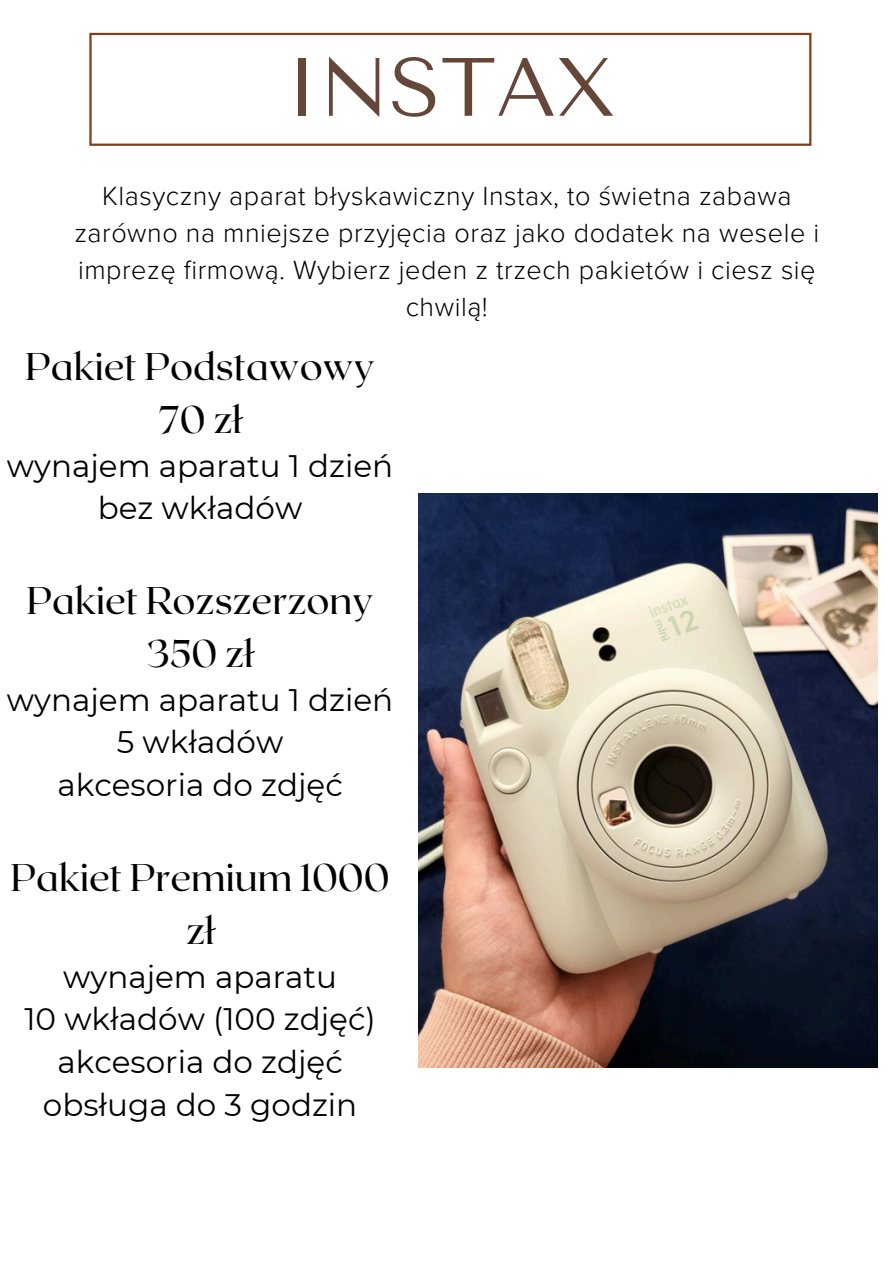
<style>
.page{position:relative;width:894px;height:1264px;background:#fff}
.page>*{position:absolute;margin:0;border:0;box-sizing:border-box;transform-origin:0 0}
.t1{font:82.5px "Tenor Sans";color:#644739}
.t2{font:38.55px/52.8px "Roxborough CF";color:#000;text-align:center}
.t3{font:31.05px/42.8px "Montserrat";color:#000;text-align:center}
.t4{font:300 27px "Proxima Nova";letter-spacing:.02em;color:#000}
</style>
<div class="page">
<hr style="left:89px;top:35px;width:3px;height:109px;background:#7e3f1d">
<hr style="left:809px;top:35px;width:2px;height:109px;background:#7e3f1d">
<hr style="left:89px;top:33px;width:722px;height:2px;background:#7e3f1d">
<hr style="left:89px;top:144px;width:722px;height:2px;background:#7e3f1d">
<img style="left:418px;top:493px;width:459px;height:574px">
<h1 class="t1" style="left:285px;top:40px;width:332px">INSTAX</h1>
<h3 class="t4" style="left:102px;top:180px;width:690px">Klasyczny aparat błyskawiczny Instax, to świetna zabawa</h3>
<h2 class="t4" style="left:74px;top:217px;width:746px">zarówno na mniejsze przyjęcia oraz jako dodatek na wesele i</h2>
<h2 class="t4" style="left:78px;top:254px;width:738px">imprezę firmową. Wybierz jeden z trzech pakietów i ciesz się</h2>
<p class="t4" style="left:405px;top:291px;width:84px">chwilą!</p>
<p class="t2" style="left:25px;top:338px;width:351px">Pakiet Podstawowy<br>70 zł</p>
<p class="t3" style="left:7px;top:444px;width:387px">wynajem aparatu 1 dzień bez wkładów</p>
<p class="t2" style="left:26px;top:572px;width:348px">Pakiet Rozszerzony<br>350 zł</p>
<p class="t3" style="left:7px;top:678px;width:387px">wynajem aparatu 1 dzień<br>5 wkładów<br>akcesoria do zdjęć</p>
<p class="t2" style="left:11px;top:849px;width:380px">Pakiet Premium 1000 zł</p>
<p class="t3" style="left:24px;top:955px;width:353px">wynajem aparatu<br>10 wkładów (100 zdjęć) akcesoria do zdjęć obsługa do 3 godzin</p>
</div>
